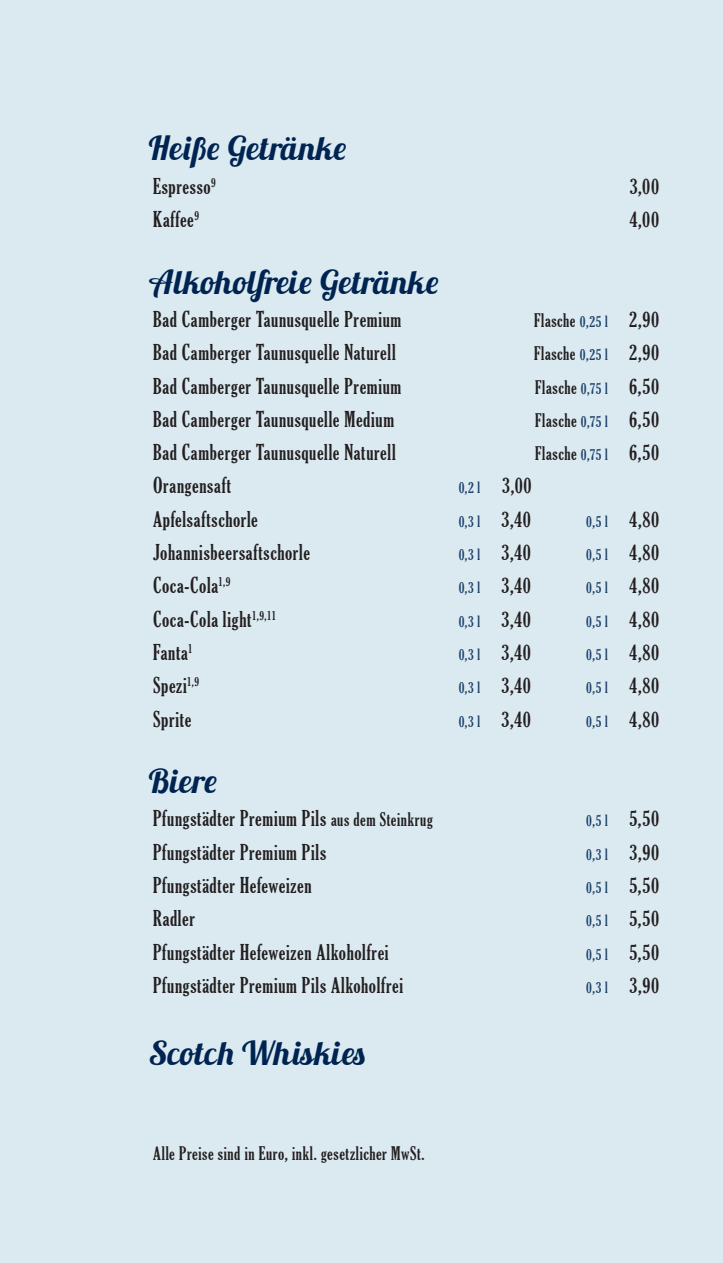
<style>
.page{position:relative;width:723px;height:1263px;background:#dbeaf1}
.page>*{position:absolute;margin:0;border:0;box-sizing:border-box;transform-origin:0 0}
.t1{font:33px "Lobster 1.3";letter-spacing:.02em;color:#002451}
.t2{font:extra-condensed 21px "Gloucester";letter-spacing:.03em;color:#231f20}
.t3{font:extra-condensed 18px "Gloucester";letter-spacing:.03em;color:#231f20}
.t4{font:extra-condensed 15px "Gloucester";color:#1e416a}
.s1{font-size:15px;color:#1e416a}
.s2{font-size:21px}
.s3{font-size:21px;color:#231f20}
.s4{font-size:18px}
</style>
<div class="page">
<h1 class="t1" style="left:149px;top:127px;width:199px">Heiße Getränke</h1>
<p class="t2" style="left:153px;top:174px;width:64px">Espresso<sup>9</sup></p>
<p class="t2" style="left:630px;top:174px;width:31px">3,00</p>
<p class="t2" style="left:153px;top:207px;width:48px">Kaffee<sup>9</sup></p>
<p class="t2" style="left:629px;top:207px;width:31px">4,00</p>
<h1 class="t1" style="left:149px;top:261px;width:292px">Alkoholfreie Getränke</h1>
<p class="t2" style="left:153px;top:307px;width:250px">Bad Camberger Taunusquelle Premium</p>
<p class="t3" style="left:534px;top:310px;width:127px">Flasche <span class="s1">0,25 l</span> <span class="s2">2,90</span></p>
<p class="t2" style="left:153px;top:340px;width:244px">Bad Camberger Taunusquelle Naturell</p>
<p class="t3" style="left:534px;top:343px;width:127px">Flasche <span class="s1">0,25 l</span> <span class="s2">2,90</span></p>
<p class="t2" style="left:153px;top:374px;width:250px">Bad Camberger Taunusquelle Premium</p>
<p class="t3" style="left:535px;top:377px;width:126px">Flasche <span class="s1">0,75 l</span> <span class="s2">6,50</span></p>
<p class="t2" style="left:153px;top:407px;width:242px">Bad Camberger Taunusquelle Medium</p>
<p class="t3" style="left:535px;top:410px;width:126px">Flasche <span class="s1">0,75 l</span> <span class="s2">6,50</span></p>
<p class="t2" style="left:153px;top:440px;width:244px">Bad Camberger Taunusquelle Naturell</p>
<p class="t3" style="left:535px;top:443px;width:126px">Flasche <span class="s1">0,75 l</span> <span class="s2">6,50</span></p>
<p class="t2" style="left:153px;top:474px;width:79px">Orangensaft</p>
<p class="t4" style="left:459px;top:479px;width:74px">0,2 l <span class="s3">3,00</span></p>
<p class="t2" style="left:153px;top:507px;width:106px">Apfelsaftschorle</p>
<p class="t4" style="left:459px;top:513px;width:74px">0,3 l <span class="s3">3,40</span></p>
<p class="t4" style="left:586px;top:513px;width:74px">0,5 l <span class="s3">4,80</span></p>
<p class="t2" style="left:153px;top:540px;width:158px">Johannisbeersaftschorle</p>
<p class="t4" style="left:459px;top:546px;width:74px">0,3 l <span class="s3">3,40</span></p>
<p class="t4" style="left:586px;top:546px;width:74px">0,5 l <span class="s3">4,80</span></p>
<p class="t2" style="left:153px;top:574px;width:79px">Coca-Cola<sup>1,9</sup></p>
<p class="t4" style="left:459px;top:579px;width:74px">0,3 l <span class="s3">3,40</span></p>
<p class="t4" style="left:586px;top:579px;width:74px">0,5 l <span class="s3">4,80</span></p>
<p class="t2" style="left:153px;top:607px;width:125px">Coca-Cola light<sup>1,9,11</sup></p>
<p class="t4" style="left:459px;top:612px;width:74px">0,3 l <span class="s3">3,40</span></p>
<p class="t4" style="left:586px;top:612px;width:74px">0,5 l <span class="s3">4,80</span></p>
<p class="t2" style="left:153px;top:640px;width:41px">Fanta<sup>1</sup></p>
<p class="t4" style="left:459px;top:646px;width:74px">0,3 l <span class="s3">3,40</span></p>
<p class="t4" style="left:586px;top:646px;width:74px">0,5 l <span class="s3">4,80</span></p>
<p class="t2" style="left:153px;top:673px;width:48px">Spezi<sup>1,9</sup></p>
<p class="t4" style="left:459px;top:679px;width:74px">0,3 l <span class="s3">3,40</span></p>
<p class="t4" style="left:586px;top:679px;width:74px">0,5 l <span class="s3">4,80</span></p>
<p class="t2" style="left:153px;top:707px;width:40px">Sprite</p>
<p class="t4" style="left:459px;top:712px;width:74px">0,3 l <span class="s3">3,40</span></p>
<p class="t4" style="left:586px;top:712px;width:74px">0,5 l <span class="s3">4,80</span></p>
<h1 class="t1" style="left:149px;top:760px;width:70px">Biere</h1>
<p class="t2" style="left:153px;top:807px;width:281px">Pfungstädter Premium Pils <span class="s4">aus dem Steinkrug</span></p>
<p class="t4" style="left:586px;top:812px;width:74px">0,5 l <span class="s3">5,50</span></p>
<p class="t2" style="left:153px;top:840px;width:174px">Pfungstädter Premium Pils</p>
<p class="t4" style="left:586px;top:846px;width:74px">0,3 l <span class="s3">3,90</span></p>
<p class="t2" style="left:153px;top:873px;width:160px">Pfungstädter Hefeweizen</p>
<p class="t4" style="left:586px;top:879px;width:74px">0,5 l <span class="s3">5,50</span></p>
<p class="t2" style="left:153px;top:907px;width:43px">Radler</p>
<p class="t4" style="left:586px;top:912px;width:74px">0,5 l <span class="s3">5,50</span></p>
<p class="t2" style="left:153px;top:940px;width:237px">Pfungstädter Hefeweizen Alkoholfrei</p>
<p class="t4" style="left:586px;top:945px;width:74px">0,5 l <span class="s3">5,50</span></p>
<p class="t2" style="left:153px;top:973px;width:251px">Pfungstädter Premium Pils Alkoholfrei</p>
<p class="t4" style="left:586px;top:979px;width:74px">0,3 l <span class="s3">3,90</span></p>
<h1 class="t1" style="left:149px;top:1031px;width:218px">Scotch Whiskies</h1>
<p class="t3" style="left:153px;top:1143px;width:273px">Alle Preise sind in Euro, inkl. gesetzlicher MwSt.</p>
</div>
